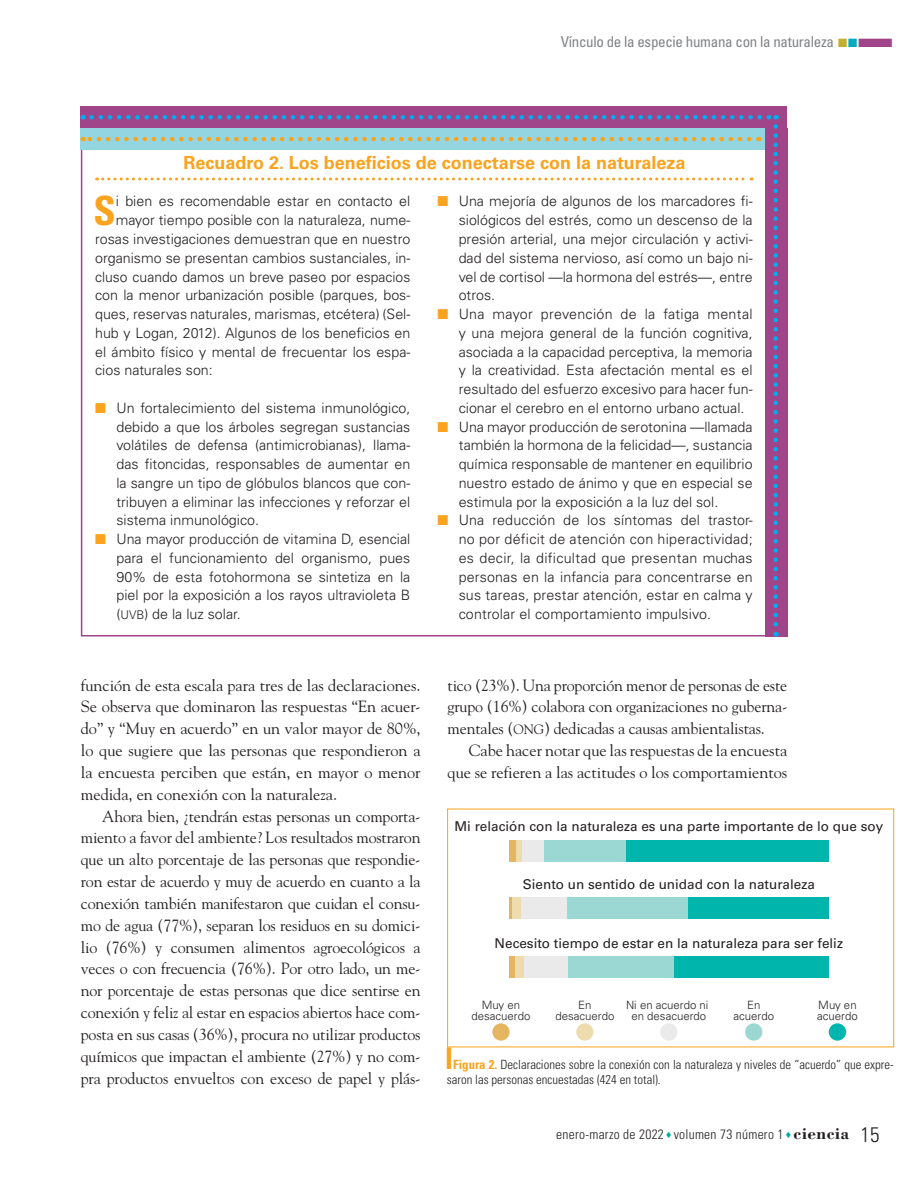
<style>
.page{position:relative;width:915px;height:1191px;background:#fff}
.page>*{position:absolute;margin:0;border:0;box-sizing:border-box;transform-origin:0 0}
._10N_Texto_Recudro_C{font:700 condensed 40.2px "Univers LT Std";color:#f9a31e}
._10N_Titulo_Recuadro{font:700 18px "Univers LT Std";color:#f9a31e}
.t1{font:16.2px/21.9px "Goudy Std";color:#231f20;text-align:justify}
.t2{font:condensed 15px "Univers LT Std";letter-spacing:-.02em;color:#808285}
._10N_Texto_Recudro_C-2{font:300 14.25px/18.8px "Univers LT Std";color:#231f20;text-align:justify}
.t3{font:13.5px "Univers LT Std";color:#231f20}
.t4{font:300 condensed 13.5px "Univers LT Std";letter-spacing:.02em;color:#231f20}
.t5{font:300 condensed 12.75px/15px "Univers LT Std";color:#231f20}
.t6{font:300 11.4px/11.2px "Univers LT Std";color:#231f20;text-align:center}
.s1{color:#c5af30}
.s2{color:#00abc3}
.s3{color:#a1458a}
.s4{color:#f9a31e}
.s5{font-size:12px}
.s6{font-size:13.5px}
.s7{font-weight:700;color:#f9a31e}
.s8{color:#00a99b}
.s9{font-family:"Bodoni Std";font-weight:700;font-stretch:normal;font-size:17.25px}
.s10{font-size:21px}
</style>
<div class="page">
<svg style="left:97px;top:177px;width:655px;height:3px"></svg>
<div style="left:765px;top:128px;width:22px;height:508px;background:#a1458a"></div>
<div style="left:80px;top:106px;width:707px;height:22px;background:#a1458a"></div>
<svg style="left:92px;top:115px;width:684px;height:4px"></svg>
<svg style="left:773px;top:126px;width:4px;height:510px"></svg>
<div style="left:80px;top:128px;width:685px;height:22px;background:#93d6e2"></div>
<svg style="left:83px;top:137px;width:666px;height:4px"></svg>
<div style="left:828px;top:1023px;width:17px;height:17px;background:#00b5ab;border-radius:50%"></div>
<div style="left:744px;top:1023px;width:18px;height:17px;background:#9bd7d3;border-radius:50%"></div>
<div style="left:660px;top:1023px;width:17px;height:17px;background:#ebeaeb;border-radius:50%"></div>
<div style="left:576px;top:1023px;width:17px;height:17px;background:#efdcae;border-radius:50%"></div>
<div style="left:492px;top:1023px;width:17px;height:17px;background:#e5b560;border-radius:50%"></div>
<div style="left:625px;top:840px;width:203px;height:22px;background:#00b5ab"></div>
<div style="left:543px;top:840px;width:82px;height:22px;background:#9bd7d3"></div>
<div style="left:521px;top:840px;width:22px;height:22px;background:#ebeaeb"></div>
<div style="left:515px;top:840px;width:6px;height:22px;background:#efdcae"></div>
<div style="left:509px;top:840px;width:6px;height:22px;background:#e5b560"></div>
<div style="left:673px;top:956px;width:155px;height:22px;background:#00b5ab"></div>
<div style="left:567px;top:956px;width:107px;height:22px;background:#9bd7d3"></div>
<div style="left:523px;top:956px;width:44px;height:22px;background:#ebeaeb"></div>
<div style="left:514px;top:956px;width:9px;height:22px;background:#efdcae"></div>
<div style="left:509px;top:956px;width:5px;height:22px;background:#e5b560"></div>
<div style="left:687px;top:897px;width:141px;height:22px;background:#00b5ab"></div>
<div style="left:566px;top:897px;width:121px;height:22px;background:#9bd7d3"></div>
<div style="left:520px;top:897px;width:46px;height:22px;background:#ebeaeb"></div>
<div style="left:512px;top:897px;width:8px;height:22px;background:#efdcae"></div>
<hr style="left:509px;top:897px;width:3px;height:22px;background:#e5b560">
<p class="t2" style="left:560px;top:32px;width:334px">Vínculo de la especie humana con la naturaleza <span class="s1">■</span><span class="s2">■</span><span class="s3">■</span></p>
<p class="_10N_Titulo_Recuadro" style="left:183px;top:152px;width:503px">Recuadro 2. Los beneficios de conectarse con la naturaleza</p>
<p class="_10N_Texto_Recudro_C" style="left:93px;top:186px;width:24px">S</p>
<p class="_10N_Texto_Recudro_C-2" style="left:116px;top:192px;width:296px">i bien es recomendable estar en contacto el</p>
<p class="_10N_Texto_Recudro_C-2" style="left:116px;top:211px;width:296px">mayor tiempo posible con la naturaleza, nume-</p>
<p class="_10N_Texto_Recudro_C-2" style="left:95px;top:229px;width:316px">rosas investigaciones demuestran que en nuestro</p>
<p class="_10N_Texto_Recudro_C-2" style="left:95px;top:248px;width:317px">organismo se presentan cambios sustanciales, in-</p>
<p class="_10N_Texto_Recudro_C-2" style="left:95px;top:267px;width:317px">cluso cuando damos un breve paseo por espacios</p>
<p class="_10N_Texto_Recudro_C-2" style="left:95px;top:286px;width:316px">con la menor urbanización posible (parques, bos-</p>
<p class="_10N_Texto_Recudro_C-2" style="left:95px;top:304px;width:316px">ques, reservas naturales, marismas, etcétera) (Sel-</p>
<p class="_10N_Texto_Recudro_C-2" style="left:95px;top:323px;width:317px">hub y Logan, 2012). Algunos de los beneficios en</p>
<p class="_10N_Texto_Recudro_C-2" style="left:95px;top:342px;width:316px">el ámbito físico y mental de frecuentar los espa-</p>
<p class="_10N_Texto_Recudro_C-2" style="left:95px;top:361px;width:119px">cios naturales son:</p>
<p class="_10N_Texto_Recudro_C-2" style="left:116px;top:398px;width:295px;text-indent:-21px"><span class="s4">■</span> Un fortalecimiento del sistema inmunológico, debido a que los árboles segregan sustancias volátiles de defensa (antimicrobianas), llama&shy;das fitoncidas, responsables de aumentar en la sangre un tipo de glóbulos blancos que con&shy;tribuyen a eliminar las infecciones y reforzar el sistema inmunológico.</p>
<p class="_10N_Texto_Recudro_C-2" style="left:116px;top:529px;width:295px;text-indent:-21px"><span class="s4">■</span> Una mayor producción de vitamina D, esencial para el funcionamiento del organismo, pues 90% de esta fotohormona se sintetiza en la piel por la exposición a los rayos ultravioleta B (<span class="s5">UVB</span>) de la luz solar.</p>
<p class="_10N_Texto_Recudro_C-2" style="left:458px;top:192px;width:295px;text-indent:-21px"><span class="s4">■</span> Una mejoría de algunos de los marcadores fi&shy;siológicos del estrés, como un descenso de la presión arterial, una mejor circulación y activi&shy;dad del sistema nervioso, así como un bajo ni&shy;vel de cortisol —la hormona del estrés—, entre otros.</p>
<p class="_10N_Texto_Recudro_C-2" style="left:458px;top:304px;width:295px;text-indent:-21px"><span class="s4">■</span> Una mayor prevención de la fatiga mental y una mejora general de la función cognitiva, asociada a la capacidad perceptiva, la memoria y la creatividad. Esta afectación mental es el resultado del esfuerzo excesivo para hacer fun&shy;cionar el cerebro en el entorno urbano actual.</p>
<p class="_10N_Texto_Recudro_C-2" style="left:458px;top:417px;width:295px;text-indent:-21px"><span class="s4">■</span> Una mayor producción de serotonina —llamada también la hormona de la felicidad—, sustancia química responsable de mantener en equilibrio nuestro estado de ánimo y que en especial se estimula por la exposición a la luz del sol.</p>
<p class="_10N_Texto_Recudro_C-2" style="left:458px;top:511px;width:295px;text-indent:-21px"><span class="s4">■</span> Una reducción de los síntomas del trastor&shy;no por déficit de atención con hiperactividad; es decir, la dificultad que presentan muchas personas en la infancia para concentrarse en sus tareas, prestar atención, estar en calma y controlar el comportamiento impulsivo.</p>
<p class="t1" style="left:81px;top:674px;width:341px">función de esta escala para tres de las declaraciones.<br>Se observa que dominaron las respuestas “En acuer&shy;do” y “Muy en acuerdo” en un valor mayor de 80%, lo que sugiere que las personas que respondieron a la encuesta perciben que están, en mayor o menor medida, en conexión con la naturaleza.</p>
<p class="t1" style="left:81px;top:805px;width:341px;text-indent:21px">Ahora bien, ¿tendrán estas personas un comporta&shy;miento a favor del ambiente? Los resultados mostraron que un alto porcentaje de las personas que respondie&shy;ron estar de acuerdo y muy de acuerdo en cuanto a la conexión también manifestaron que cuidan el consu&shy;mo de agua (77%), separan los residuos en su domici&shy;lio (76%) y consumen alimentos agroecológicos a veces o con frecuencia (76%). Por otro lado, un me&shy;nor porcentaje de estas personas que dice sentirse en conexión y feliz al estar en espacios abiertos hace com&shy;posta en sus casas (36%), procura no utilizar productos químicos que impactan el ambiente (27%) y no com&shy;pra productos envueltos con exceso de papel y plás-</p>
<p class="t1" style="left:447px;top:674px;width:341px">tico (23%). Una proporción menor de personas de este grupo (16%) colabora con organizaciones no guberna&shy;mentales (<span class="s6">ONG</span>) dedicadas a causas ambientalistas.</p>
<p class="t1" style="left:447px;top:739px;width:341px;text-align:right">Cabe hacer notar que las respuestas de la encuesta que se refieren a las actitudes o los comportamientos</p>
<p class="t3" style="left:454px;top:817px;width:430px">Mi relación con la naturaleza es una parte importante de lo que soy</p>
<p class="t3" style="left:522px;top:876px;width:293px">Siento un sentido de unidad con la naturaleza</p>
<p class="t3" style="left:494px;top:934px;width:350px">Necesito tiempo de estar en la naturaleza para ser feliz</p>
<p class="t6" style="left:471px;top:999px;width:60px">Muy en desacuerdo</p>
<p class="t6" style="left:555px;top:999px;width:60px">En desacuerdo</p>
<p class="t6" style="left:733px;top:999px;width:42px">En acuerdo</p>
<p class="t6" style="left:816px;top:999px;width:42px;text-align:left">Muy en acuerdo</p>
<p class="t6" style="left:625px;top:999px;width:84px">Ni en acuerdo ni en desacuerdo</p>
<p class="t5" style="left:446px;top:1056px;width:448px"><span class="s4">■</span> <span class="s7">Figura 2.</span> Declaraciones sobre la conexión con la naturaleza y niveles de “acuerdo” que expre&shy;saron las personas encuestadas (424 en total).</p>
<p class="t4" style="left:556px;top:1126px;width:324px">enero-marzo de 2022 <span class="s8">♦</span> volumen 73 número 1 <span class="s8">♦</span> <span class="s9">ciencia</span> <span class="s10">15</span></p>
</div>
